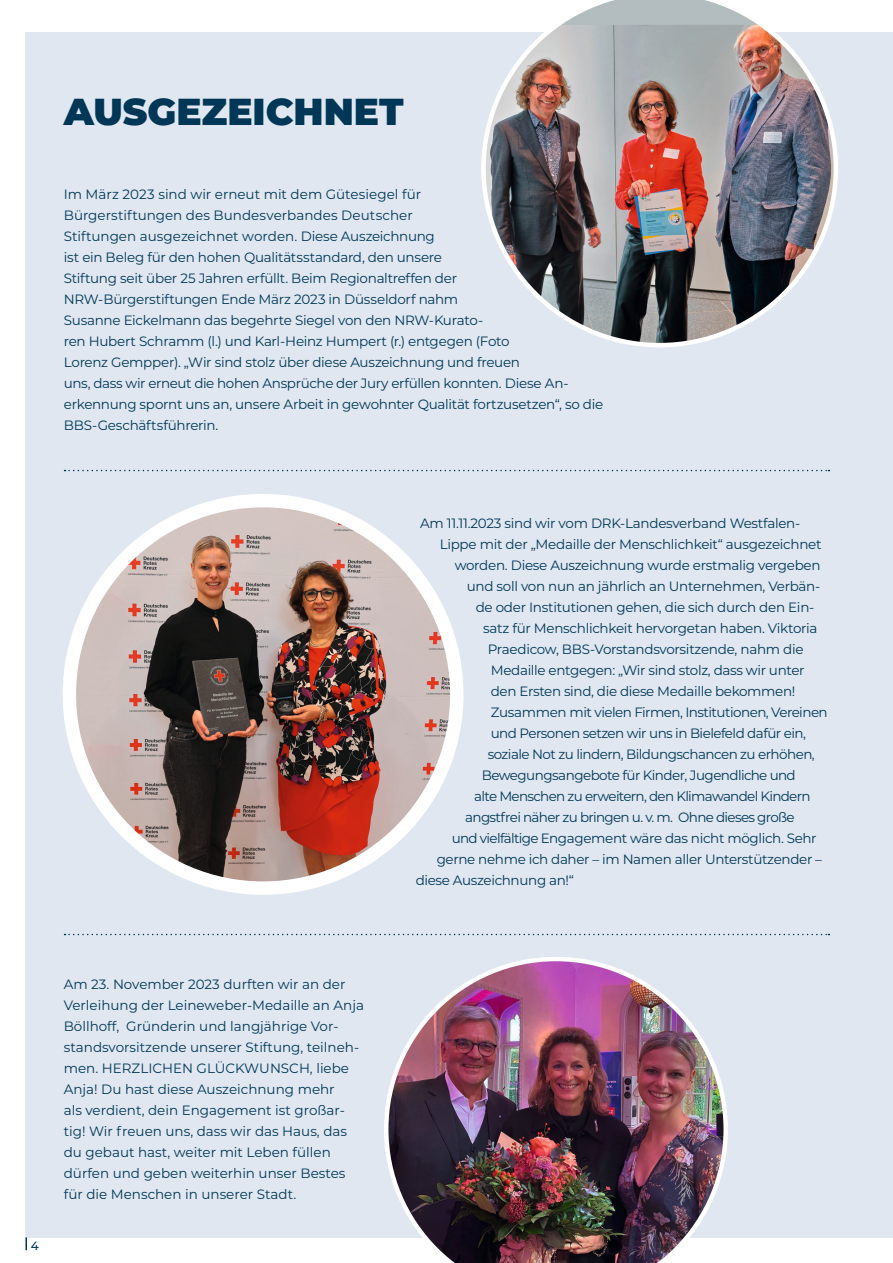
<style>
.page{position:relative;width:893px;height:1263px;background:#fff}
.page>*{position:absolute;margin:0;border:0;box-sizing:border-box;transform-origin:0 0}
.t1{font:900 37.5px "Montserrat";color:#003756}
.t2{font:13.5px/21px "Montserrat";letter-spacing:-.02em;color:#003756}
.t3{font:13.5px/21px "Montserrat";color:#003756}
.t4{font:13.5px "Montserrat";letter-spacing:-.04em;color:#003756}
.t5{font:13.5px "Montserrat";letter-spacing:-.05em;color:#003756}
.t6{font:500 12px "Montserrat";color:#003756}
</style>
<div class="page">
<div style="left:26px;top:32px;width:867px;height:1205px;background:#e0e7f0"></div>
<img style="left:384px;top:957px;width:344px;height:306px">
<img style="left:69px;top:501px;width:384px;height:380px">
<div style="left:63px;top:494px;width:400px;height:401px;border:13px solid #fff;border-radius:50%"></div>
<img style="left:481px;top:0;width:357px;height:347px">
<svg style="left:26px;top:1237px;width:1px;height:13px"></svg>
<svg style="left:65px;top:470px;width:764px;height:1px"></svg>
<svg style="left:65px;top:934px;width:764px;height:1px"></svg>
<h1 class="t1" style="left:64px;top:84px;width:341px">AUSGEZEICHNET</h1>
<p class="t2" style="left:64px;top:183px;width:541px">Im März 2023 sind wir erneut mit dem Gütesiegel für<br>Bürgerstiftungen des Bundesverbandes Deutscher<br>Stiftungen ausgezeichnet worden. Diese Auszeichnung<br>ist ein Beleg für den hohen Qualitätsstandard, den unsere<br>Stiftung seit über 25 Jahren erfüllt. Beim Regionaltreffen der NRW-Bürgerstiftungen Ende März 2023 in Düsseldorf nahm<br>Susanne Eickelmann das begehrte Siegel von den NRW-Kurato-<br>ren Hubert Schramm (l.) und Karl-Heinz Humpert (r.) entgegen (Foto<br>Lorenz Gempper). „Wir sind stolz über diese Auszeichnung und freuen<br>uns, dass wir erneut die hohen Ansprüche der Jury erfüllen konnten. Diese An&shy;erkennung spornt uns an, unsere Arbeit in gewohnter Qualität fortzusetzen“, so die BBS-Geschäftsführerin.</p>
<p class="t2" style="left:420px;top:512px;width:382px">Am 11.11.2023 sind wir vom DRK-Landesverband Westfalen-</p>
<p class="t2" style="left:440px;top:533px;width:383px">Lippe mit der „Medaille der Menschlichkeit“ ausgezeichnet</p>
<p class="t2" style="left:455px;top:554px;width:367px">worden. Diese Auszeichnung wurde erstmalig vergeben</p>
<p class="t2" style="left:467px;top:575px;width:355px">und soll von nun an jährlich an Unternehmen, Verbän-</p>
<p class="t2" style="left:476px;top:596px;width:340px">de oder Institutionen gehen, die sich durch den Ein-</p>
<p class="t2" style="left:483px;top:617px;width:336px">satz für Menschlichkeit hervorgetan haben. Viktoria</p>
<p class="t2" style="left:488px;top:638px;width:317px">Praedicow, BBS-Vorstandsvorsitzende, nahm die</p>
<p class="t2" style="left:491px;top:659px;width:315px">Medaille entgegen: „Wir sind stolz, dass wir unter</p>
<p class="t2" style="left:491px;top:680px;width:306px">den Ersten sind, die diese Medaille bekommen!</p>
<p class="t4" style="left:491px;top:703px;width:339px">Zusammen mit vielen Firmen, Institutionen, Vereinen</p>
<p class="t4" style="left:491px;top:724px;width:317px">und Personen setzen wir uns in Bielefeld dafür ein,</p>
<p class="t4" style="left:488px;top:745px;width:329px">soziale Not zu lindern, Bildungschancen zu erhöhen,</p>
<p class="t4" style="left:482px;top:766px;width:315px">Bewegungsangebote für Kinder, Jugendliche und</p>
<p class="t5" style="left:474px;top:787px;width:338px">alte Menschen zu erweitern, den Klimawandel Kindern</p>
<p class="t5" style="left:465px;top:808px;width:331px">angstfrei näher zu bringen u. v. m. Ohne dieses große</p>
<p class="t2" style="left:452px;top:827px;width:366px">und vielfältige Engagement wäre das nicht möglich. Sehr</p>
<p class="t2" style="left:437px;top:848px;width:387px">gerne nehme ich daher – im Namen aller Unterstützender –</p>
<p class="t2" style="left:416px;top:869px;width:160px">diese Auszeichnung an!“</p>
<p class="t6" style="left:31px;top:1237px;width:10px">4</p>
<p class="t3" style="left:64px;top:973px;width:302px">Am 23. November 2023 durften wir an der Verleihung der Leineweber-Medaille an Anja Böllhoff, Gründerin und langjährige Vor&shy;standsvorsitzende unserer Stiftung, teilneh&shy;men. HERZLICHEN GLÜCKWUNSCH, liebe Anja! Du hast diese Auszeichnung mehr<br>als verdient, dein Engagement ist großar&shy;tig! Wir freuen uns, dass wir das Haus, das du gebaut hast, weiter mit Leben füllen dürfen und geben weiterhin unser Bestes für die Menschen in unserer Stadt.</p>
</div>
